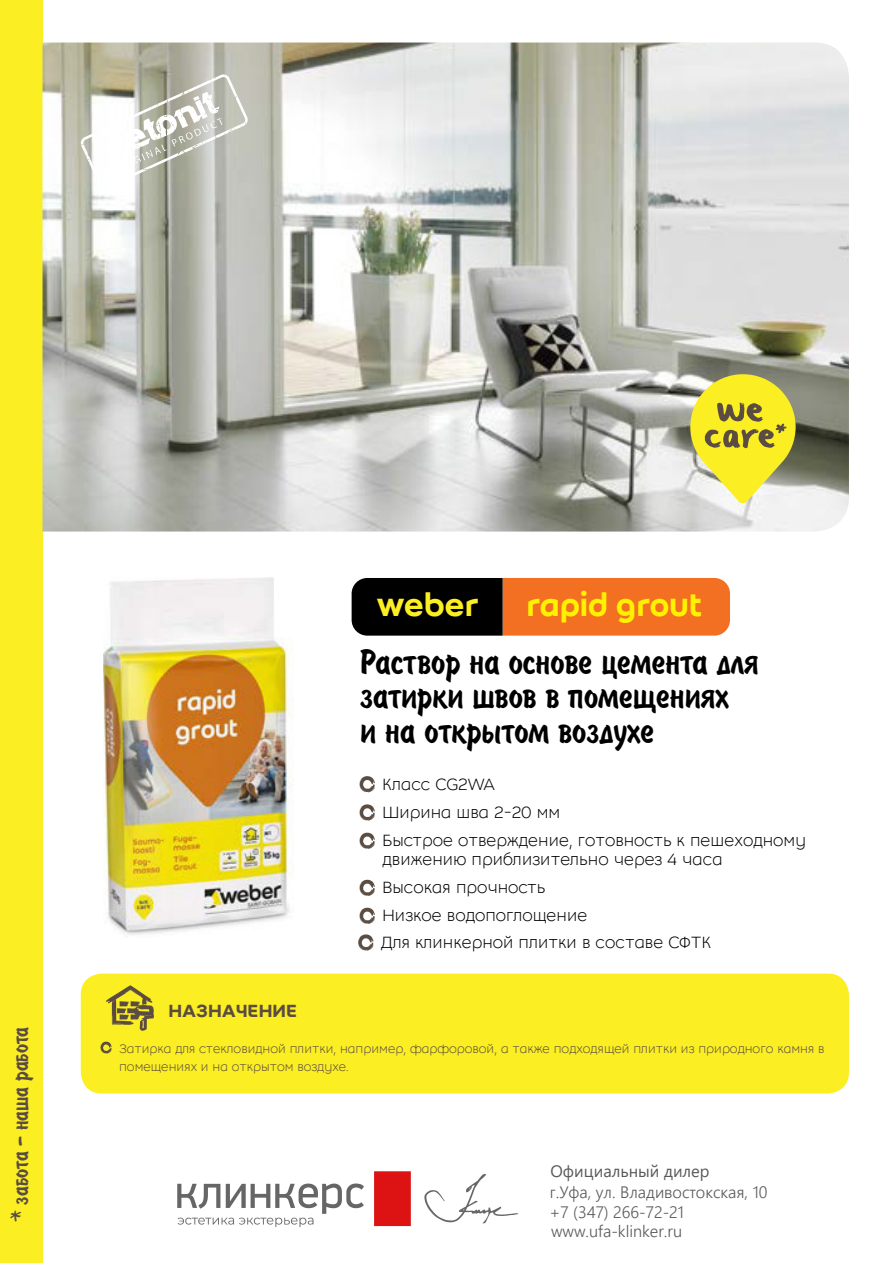
<style>
.page{position:relative;width:893px;height:1263px;background:#fff}
.page>*{position:absolute;margin:0;border:0;box-sizing:border-box;transform-origin:0 0}
.t1{font:37.5px/34.5px "SPSL Brush";color:#000}
.t2{font:500 34.5px "Weber";color:#fff200}
.t3{font:500 34.5px "Weber";color:#fbee23}
.t4{font:24px "SPSL Brush";color:#5a4c40}
.t5{font:500 19.5px "Weber";color:#5a4c40}
.t6{font:300 18px/28px "Weber";color:#000}
.t7{font:300 16.5px/19.8px "Segoe UI";color:#595959}
.t8{font:16.5px "Segoe UI";color:#595959}
.t9{font:300 13.5px/18px "Weber";color:#5a4c40}
</style>
<div class="page">
<div style="left:0;top:0;width:43px;height:1262px;background:#fbee23"></div>
<img style="left:43px;top:43px;width:806px;height:488px">
<div style="left:81px;top:973px;width:768px;height:120px;background:#fbee23;border-radius:21px"></div>
<svg style="left:106px;top:985px;width:48px;height:46px"></svg>
<svg style="left:352px;top:578px;width:378px;height:58px;background:#944517"></svg>
<svg style="left:690px;top:374px;width:106px;height:129px;background:#d9d053"></svg>
<svg style="left:81px;top:74px;width:167px;height:115px"></svg>
<svg style="left:359px;top:776px;width:16px;height:16px"></svg>
<svg style="left:359px;top:804px;width:16px;height:17px"></svg>
<svg style="left:359px;top:832px;width:16px;height:17px"></svg>
<svg style="left:359px;top:879px;width:16px;height:17px"></svg>
<svg style="left:359px;top:907px;width:16px;height:17px"></svg>
<svg style="left:100px;top:1041px;width:12px;height:13px"></svg>
<img style="left:103px;top:578px;width:191px;height:357px">
<svg style="left:358px;top:934px;width:15px;height:17px"></svg>
<img style="left:177px;top:1171px;width:341px;height:56px">
<hr style="left:535px;top:1157px;width:1px;height:88px;background:#000">
<h3 class="t4" style="left:9px;top:1221px;width:196px;rotate:-90deg">* забота - наша работа</h3>
<h2 class="t2" style="left:526px;top:584px;width:178px">rapid grout</h2>
<h2 class="t3" style="left:376px;top:585px;width:104px">weber</h2>
<h1 class="t1" style="left:360px;top:648px;width:400px">Раствор на основе цемента для затирки швов в помещениях<br>и на открытом воздухе</h1>
<p class="t6" style="left:382px;top:770px;width:425px">Класс CG2WA<br>Ширина шва 2-20 мм<br>Быстрое отверждение, готовность к пешеходному</p>
<p class="t6" style="left:382px;top:845px;width:342px">движению приблизительно через 4 часа<br>Высокая прочность<br>Низкое водопоглощение</p>
<p class="t5" style="left:168px;top:999px;width:130px">НАЗНАЧЕНИЕ</p>
<p class="t6" style="left:381px;top:928px;width:332px">Для клинкерной плитки в составе СФТК</p>
<p class="t9" style="left:119px;top:1039px;width:707px">Затирка для стекловидной плитки, например, фарфоровой, а также подходящей плитки из природного камня в помещениях и на открытом воздухе.</p>
<p class="t8" style="left:550px;top:1159px;width:161px">Официальный дилер</p>
<p class="t7" style="left:549px;top:1181px;width:220px">г.Уфа, ул. Владивостокская, 10 +7 (347) 266-72-21 www.ufa-klinker.ru</p>
</div>
